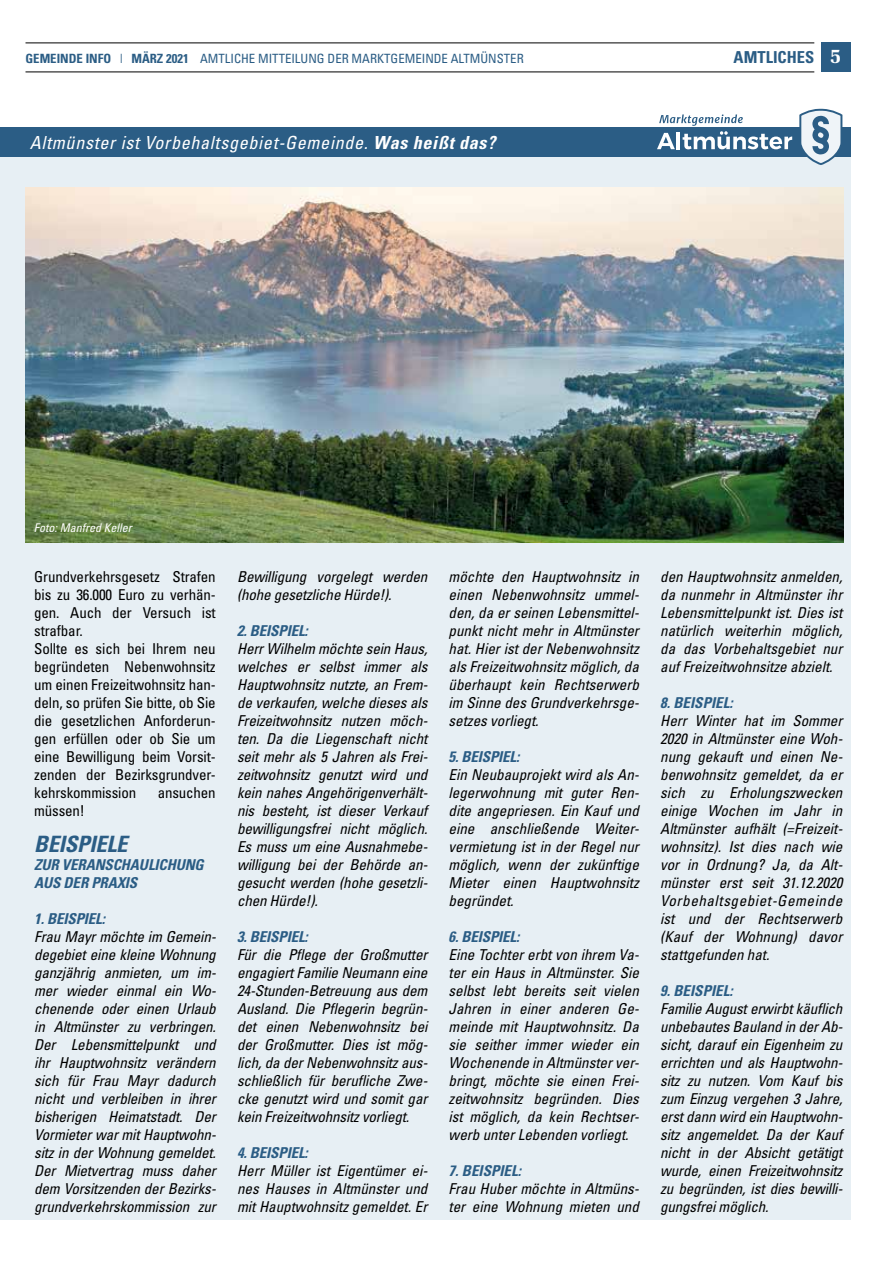
<style>
.page{position:relative;width:893px;height:1263px;background:#fff}
.page>*{position:absolute;margin:0;border:0;box-sizing:border-box;transform-origin:0 0}
.t1{font:italic 700 condensed 22.5px "Univers";letter-spacing:-.01em;color:#2b5d85}
.t2{font:italic condensed 18px "Univers";letter-spacing:.04em;color:#fff}
.t3{font:700 condensed 16.5px "Univers";color:#2b5d85}
.t4{font:italic condensed 15px/18px "Univers";color:#000;text-align:justify}
.t5{font:condensed 15px/18px "Univers";letter-spacing:-.01em;color:#000}
.t6{font:italic 700 condensed 15px/18px "Univers";letter-spacing:-.01em;color:#2b5d85}
.t7{font:condensed 12.75px "Univers";color:#2b5d85}
.t8{font:italic condensed 12px "Univers";color:#fff}
.s1{font-weight:700}
.s2{font-family:"Melior";font-stretch:normal;font-size:21px;color:#fff}
</style>
<div class="page">
<div style="left:0;top:127px;width:850px;height:1093px;background:#e7eff4"></div>
<div style="left:0;top:127px;width:850px;height:30px;background:#2b5d85"></div>
<svg style="left:657px;top:108px;width:186px;height:57px"></svg>
<div style="left:821px;top:43px;width:29px;height:29px;background:#2b5d85"></div>
<hr style="left:26px;top:43px;width:788px;height:1px;background:#000">
<hr style="left:26px;top:72px;width:788px;height:1px;background:#000">
<img style="left:26px;top:187px;width:817px;height:355px">
<p class="t7" style="left:26px;top:51px;width:500px"><span class="s1">GEMEINDE INFO</span> | <span class="s1">MÄRZ 2021</span> AMTLICHE MITTEILUNG DER MARKTGEMEINDE ALTMÜNSTER</p>
<p class="t3" style="left:734px;top:47px;width:109px">AMTLICHES <span class="s2">5</span></p>
<p class="t2" style="left:30px;top:131px;width:467px">Altmünster ist Vorbehaltsgebiet-Gemeinde. <span class="s1">Was heißt das?</span></p>
<p class="t8" style="left:34px;top:520px;width:99px">Foto: Manfred Keller</p>
<p class="t5" style="left:34px;top:567px;width:183px">Grundverkehrsgesetz Strafen bis zu 36.000 Euro zu verhän&shy;gen. Auch der Versuch ist strafbar.<br>Sollte es sich bei Ihrem neu begründeten Nebenwohnsitz um einen Freizeitwohnsitz han&shy;deln, so prüfen Sie bitte, ob Sie die gesetzlichen Anforderun&shy;gen erfüllen oder ob Sie um eine Bewilligung beim Vorsit&shy;zenden der Bezirksgrundver&shy;kehrskommission</p>
<p class="t5" style="left:158px;top:783px;width:60px">ansuchen</p>
<p class="t5" style="left:34px;top:801px;width:52px">müssen!</p>
<h1 class="t1" style="left:34px;top:830px;width:95px">BEISPIELE</h1>
<p class="t6" style="left:34px;top:855px;width:171px">ZUR VERANSCHAULICHUNG<br>AUS DER PRAXIS</p>
<p class="t6" style="left:34px;top:909px;width:72px">1. BEISPIEL:</p>
<p class="t4" style="left:34px;top:927px;width:183px">Frau Mayr möchte im Gemein&shy;degebiet eine kleine Wohnung ganzjährig anmieten, um im&shy;mer wieder einmal ein Wo&shy;chenende oder einen Urlaub in Altmünster zu verbringen.<br>Der Lebensmittelpunkt und ihr Hauptwohnsitz verändern sich für Frau Mayr dadurch nicht und verbleiben in ihrer bisherigen Heimatstadt. Der Vormieter war mit Hauptwohn&shy;sitz in der Wohnung gemeldet.<br>Der Mietvertrag muss daher dem Vorsitzenden der Bezirks&shy;grundverkehrskommission zur</p>
<p class="t4" style="left:237px;top:567px;width:192px">Bewilligung vorgelegt werden (hohe gesetzliche Hürde!).</p>
<p class="t6" style="left:237px;top:621px;width:72px">2. BEISPIEL:</p>
<p class="t4" style="left:237px;top:639px;width:192px">Herr Wilhelm möchte sein Haus, welches er selbst immer als Hauptwohnsitz nutzte, an Frem&shy;de verkaufen, welche dieses als Freizeitwohnsitz nutzen möch&shy;ten. Da die Liegenschaft nicht seit mehr als 5 Jahren als Frei&shy;zeitwohnsitz genutzt wird und kein nahes Angehörigenverhält&shy;nis besteht, ist dieser Verkauf bewilligungsfrei nicht möglich.<br>Es muss um eine Ausnahmebe&shy;willigung bei der Behörde an&shy;gesucht werden (hohe gesetzli&shy;chen Hürde!).</p>
<p class="t6" style="left:237px;top:927px;width:72px">3. BEISPIEL:</p>
<p class="t4" style="left:237px;top:945px;width:192px">Für die Pflege der Großmutter engagiert Familie Neumann eine 24-Stunden-Betreuung aus dem Ausland. Die Pflegerin begrün&shy;det einen Nebenwohnsitz bei der Großmutter. Dies ist mög&shy;lich, da der Nebenwohnsitz aus&shy;schließlich für berufliche Zwe&shy;cke genutzt wird und somit gar kein Freizeitwohnsitz vorliegt.</p>
<p class="t6" style="left:237px;top:1143px;width:72px">4. BEISPIEL:</p>
<p class="t4" style="left:237px;top:1161px;width:192px">Herr Müller ist Eigentümer ei&shy;nes Hauses in Altmünster und mit Hauptwohnsitz gemeldet. Er</p>
<p class="t4" style="left:449px;top:567px;width:192px">möchte den Hauptwohnsitz in einen Nebenwohnsitz ummel&shy;den, da er seinen Lebensmittel&shy;punkt nicht mehr in Altmünster hat. Hier ist der Nebenwohnsitz als Freizeitwohnsitz möglich, da überhaupt kein Rechtserwerb im Sinne des Grundverkehrsge&shy;setzes vorliegt.</p>
<p class="t6" style="left:449px;top:747px;width:72px">5. BEISPIEL:</p>
<p class="t4" style="left:449px;top:765px;width:192px">Ein Neubauprojekt wird als An&shy;legerwohnung mit guter Ren&shy;dite angepriesen. Ein Kauf und eine anschließende Weiter&shy;vermietung ist in der Regel nur möglich, wenn der zukünftige Mieter einen Hauptwohnsitz begründet.</p>
<p class="t6" style="left:449px;top:927px;width:72px">6. BEISPIEL:</p>
<p class="t4" style="left:449px;top:945px;width:192px">Eine Tochter erbt von ihrem Va&shy;ter ein Haus in Altmünster. Sie selbst lebt bereits seit vielen Jahren in einer anderen Ge&shy;meinde mit Hauptwohnsitz. Da sie seither immer wieder ein Wochenende in Altmünster ver&shy;bringt, möchte sie einen Frei&shy;zeitwohnsitz begründen. Dies ist möglich, da kein Rechtser&shy;werb unter Lebenden vorliegt.</p>
<p class="t6" style="left:449px;top:1161px;width:74px">7. BEISPIEL:</p>
<p class="t4" style="left:449px;top:1179px;width:192px">Frau Huber möchte in Altmüns&shy;ter eine Wohnung mieten und</p>
<p class="t4" style="left:660px;top:567px;width:184px">den Hauptwohnsitz anmelden, da nunmehr in Altmünster ihr Lebensmittelpunkt ist. Dies ist natürlich weiterhin möglich, da das Vorbehaltsgebiet nur auf Freizeitwohnsitze abzielt.</p>
<p class="t6" style="left:660px;top:693px;width:74px">8. BEISPIEL:</p>
<p class="t4" style="left:660px;top:711px;width:184px">Herr Winter hat im Sommer 2020 in Altmünster eine Woh&shy;nung gekauft und einen Ne&shy;benwohnsitz gemeldet, da er sich zu Erholungszwecken einige Wochen im Jahr in Altmünster aufhält (=Freizeit&shy;wohnsitz). Ist dies nach wie vor in Ordnung? Ja, da Alt&shy;münster erst seit 31.12.2020<br>Vorbehaltsgebiet-Gemeinde ist und der Rechtserwerb (Kauf der Wohnung) davor stattgefunden hat.</p>
<p class="t6" style="left:660px;top:981px;width:74px">9. BEISPIEL:</p>
<p class="t4" style="left:660px;top:999px;width:184px">Familie August erwirbt käuflich unbebautes Bauland in der Ab&shy;sicht, darauf ein Eigenheim zu errichten und als Hauptwohn&shy;sitz zu nutzen. Vom Kauf bis zum Einzug vergehen 3 Jahre, erst dann wird ein Hauptwohn&shy;sitz angemeldet. Da der Kauf nicht in der Absicht getätigt wurde, einen Freizeitwohnsitz zu begründen, ist dies bewilli&shy;gungsfrei möglich.</p>
</div>
